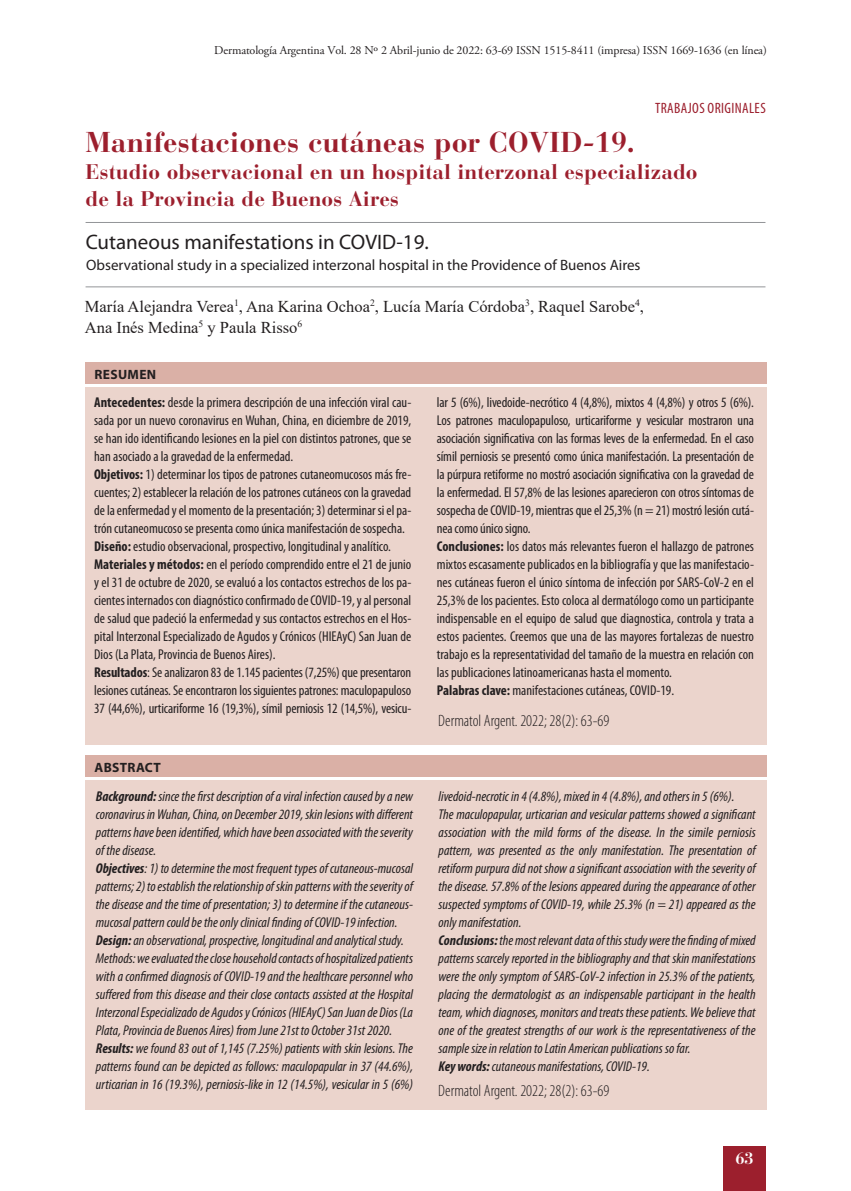
<style>
.page{position:relative;width:851px;height:1191px;background:#fff}
.page>*{position:absolute;margin:0;border:0;box-sizing:border-box;transform-origin:0 0}
.Unidad_Titulo{font:700 28.5px "Bauer Bodoni Std";color:#9c1f2d}
.Unidad_Titulo-2{font:700 21px/27px "Bauer Bodoni Std";color:#9c1f2d}
.Unidad_Subtitulo{font:21px "Myriad Pro";color:#231f20}
.Autor{font:16.5px/21px "Times New Roman";color:#231f20}
.Resumen_y_abstract{font:300 condensed 16.5px "Myriad Pro";color:#231f20}
.t1{font:700 16.5px "Bauer Bodoni Std";color:#fff}
.Unidad_Subtitulo-2{font:15px "Myriad Pro";color:#231f20}
.Unidad_Eje{font:condensed 15px "Myriad Pro";letter-spacing:.025em;color:#9c1f2d}
.Texto_Resumen{font:condensed 14.25px/18px "Myriad Pro";color:#231f20;text-align:justify}
.Texto_abstract{font:italic condensed 14.25px/18px "Myriad Pro";color:#231f20;text-align:justify}
.Resumen_y_abstract-2{font:700 13.5px "Myriad Pro";letter-spacing:.025em;color:#231f20}
.Cabezal_der{font:12px "Adobe Garamond Pro";letter-spacing:-.01em;color:#231f20}
.s1{font-weight:700}
</style>
<div class="page">
<div style="left:85px;top:387px;width:681px;height:357px;background:#ebd4cc"></div>
<div style="left:723px;top:1146px;width:42px;height:45px;background:#9c1f2d"></div>
<hr style="left:86px;top:286px;width:679px;height:1px;background:#939598">
<hr style="left:86px;top:222px;width:679px;height:1px;background:#939598">
<div style="left:85px;top:362px;width:681px;height:22px;background:#dab0a6"></div>
<div style="left:85px;top:779px;width:681px;height:330px;background:#ebd4cc"></div>
<div style="left:85px;top:755px;width:681px;height:22px;background:#dab0a6"></div>
<p class="Cabezal_der" style="left:214px;top:43px;width:554px">Dermatología Argentina Vol. 28 Nº 2 Abril-junio de 2022: 63-69 ISSN 1515-8411 (impresa) ISSN 1669-1636 (en línea)</p>
<p class="Unidad_Eje" style="left:655px;top:98px;width:112px">TRABAJOS ORIGINALES</p>
<p class="Unidad_Titulo" style="left:86px;top:124px;width:550px">Manifestaciones cutáneas por COVID-19.</p>
<p class="Unidad_Titulo-2" style="left:86px;top:158px;width:613px">Estudio observacional en un hospital interzonal especializado de la Provincia de Buenos Aires</p>
<p class="Unidad_Subtitulo" style="left:86px;top:229px;width:344px">Cutaneous manifestations in COVID-19.</p>
<p class="Unidad_Subtitulo-2" style="left:86px;top:255px;width:555px">Observational study in a specialized interzonal hospital in the Providence of Buenos Aires</p>
<p class="Autor" style="left:85px;top:295px;width:560px">María Alejandra Verea<sup>1</sup>, Ana Karina Ochoa<sup>2</sup>, Lucía María Córdoba<sup>3</sup>, Raquel Sarobe<sup>4</sup>,<br>Ana Inés Medina<sup>5</sup> y Paula Risso<sup>6</sup></p>
<p class="Resumen_y_abstract-2" style="left:94px;top:365px;width:63px">RESUMEN</p>
<p class="Texto_Resumen" style="left:94px;top:393px;width:318px"><span class="s1">Antecedentes:</span> desde la primera descripción de una infección viral cau&shy;sada por un nuevo coronavirus en Wuhan, China, en diciembre de 2019, se han ido identificando lesiones en la piel con distintos patrones, que se han asociado a la gravedad de la enfermedad.</p>
<p class="Texto_Resumen" style="left:94px;top:465px;width:318px"><span class="s1">Objetivos:</span> 1) determinar los tipos de patrones cutaneomucosos más fre&shy;cuentes; 2) establecer la relación de los patrones cutáneos con la gravedad de la enfermedad y el momento de la presentación; 3) determinar si el pa&shy;trón cutaneomucoso se presenta como única manifestación de sospecha.</p>
<p class="Texto_Resumen" style="left:94px;top:537px;width:298px"><span class="s1">Diseño:</span> estudio observacional, prospectivo, longitudinal y analítico.</p>
<p class="Texto_Resumen" style="left:94px;top:555px;width:318px"><span class="s1">Materiales y métodos:</span> en el período comprendido entre el 21 de junio y el 31 de octubre de 2020, se evaluó a los contactos estrechos de los pa&shy;cientes internados con diagnóstico confirmado de COVID-19, y al personal de salud que padeció la enfermedad y sus contactos estrechos en el Hos&shy;pital Interzonal Especializado de Agudos y Crónicos (HIEAyC) San Juan de Dios (La Plata, Provincia de Buenos Aires).</p>
<p class="Texto_Resumen" style="left:94px;top:663px;width:318px"><span class="s1">Resultados</span>: Se analizaron 83 de 1.145 pacientes (7,25%) que presentaron lesiones cutáneas. Se encontraron los siguientes patrones: maculopapuloso 37 (44,6%), urticariforme 16 (19,3%), símil perniosis 12 (14,5%), vesicu-</p>
<p class="Resumen_y_abstract-2" style="left:94px;top:758px;width:68px">ABSTRACT</p>
<p class="Texto_abstract" style="left:96px;top:787px;width:318px"><span class="s1">Background:</span> since the first description of a viral infection caused by a new coronavirus in Wuhan, China, on December 2019, skin lesions with different patterns have been identified, which have been associated with the severity of the disease.</p>
<p class="Texto_abstract" style="left:96px;top:859px;width:318px"><span class="s1">Objectives</span>: 1) to determine the most frequent types of cutaneous-mucosal patterns; 2) to establish the relationship of skin patterns with the severity of the disease and the time of presentation; 3) to determine if the cutaneous&shy;mucosal pattern could be the only clinical finding of COVID-19 infection.</p>
<p class="Texto_abstract" style="left:96px;top:931px;width:309px"><span class="s1">Design:</span> an observational, prospective, longitudinal and analytical study.</p>
<p class="Texto_abstract" style="left:96px;top:949px;width:318px">Methods: we evaluated the close household contacts of hospitalized patients with a confirmed diagnosis of COVID-19 and the healthcare personnel who suffered from this disease and their close contacts assisted at the Hospital Interzonal Especializado de Agudos y Crónicos (HIEAyC) San Juan de Dios (La Plata, Provincia de Buenos Aires) from June 21st to October 31st 2020.</p>
<p class="Texto_abstract" style="left:96px;top:1039px;width:318px"><span class="s1">Results:</span> we found 83 out of 1,145 (7.25%) patients with skin lesions. The patterns found can be depicted as follows: maculopapular in 37 (44.6%), urticarian in 16 (19.3%), perniosis-like in 12 (14.5%), vesicular in 5 (6%)</p>
<p class="Texto_Resumen" style="left:437px;top:393px;width:318px">lar 5 (6%), livedoide-necrótico 4 (4,8%), mixtos 4 (4,8%) y otros 5 (6%).<br>Los patrones maculopapuloso, urticariforme y vesicular mostraron una asociación significativa con las formas leves de la enfermedad. En el caso símil perniosis se presentó como única manifestación. La presentación de la púrpura retiforme no mostró asociación significativa con la gravedad de la enfermedad. El 57,8% de las lesiones aparecieron con otros síntomas de sospecha de COVID-19, mientras que el 25,3% (n = 21) mostró lesión cutá&shy;nea como único signo.</p>
<p class="Texto_Resumen" style="left:437px;top:537px;width:318px"><span class="s1">Conclusiones:</span> los datos más relevantes fueron el hallazgo de patrones mixtos escasamente publicados en la bibliografía y que las manifestacio&shy;nes cutáneas fueron el único síntoma de infección por SARS-CoV-2 en el 25,3% de los pacientes. Esto coloca al dermatólogo como un participante indispensable en el equipo de salud que diagnostica, controla y trata a estos pacientes. Creemos que una de las mayores fortalezas de nuestro trabajo es la representatividad del tamaño de la muestra en relación con las publicaciones latinoamericanas hasta el momento.</p>
<p class="Texto_Resumen" style="left:437px;top:681px;width:239px"><span class="s1">Palabras clave:</span> manifestaciones cutáneas, COVID-19.</p>
<p class="Resumen_y_abstract" style="left:438px;top:712px;width:173px">Dermatol Argent. 2022; 28(2): 63-69</p>
<p class="Texto_abstract" style="left:438px;top:787px;width:297px">livedoid-necrotic in 4 (4.8%), mixed in 4 (4.8%), and others in 5 (6%).</p>
<p class="Texto_abstract" style="left:438px;top:805px;width:318px">The maculopapular, urticarian and vesicular patterns showed a significant association with the mild forms of the disease. In the simile perniosis pattern, was presented as the only manifestation. The presentation of retiform purpura did not show a significant association with the severity of the disease. 57.8% of the lesions appeared during the appearance of other suspected symptoms of COVID-19, while 25.3% (n = 21) appeared as the only manifestation.</p>
<p class="Texto_abstract" style="left:438px;top:931px;width:318px"><span class="s1">Conclusions:</span> the most relevant data of this study were the finding of mixed patterns scarcely reported in the bibliography and that skin manifestations were the only symptom of SARS-CoV-2 infection in 25.3% of the patients, placing the dermatologist as an indispensable participant in the health team, which diagnoses, monitors and treats these patients. We believe that one of the greatest strengths of our work is the representativeness of the sample size in relation to Latin American publications so far.</p>
<p class="Texto_abstract" style="left:438px;top:1057px;width:213px"><span class="s1">Key words:</span> cutaneous manifestations, COVID-19.</p>
<p class="Resumen_y_abstract" style="left:438px;top:1082px;width:173px">Dermatol Argent. 2022; 28(2): 63-69</p>
<p class="t1" style="left:735px;top:1148px;width:20px">63</p>
</div>
